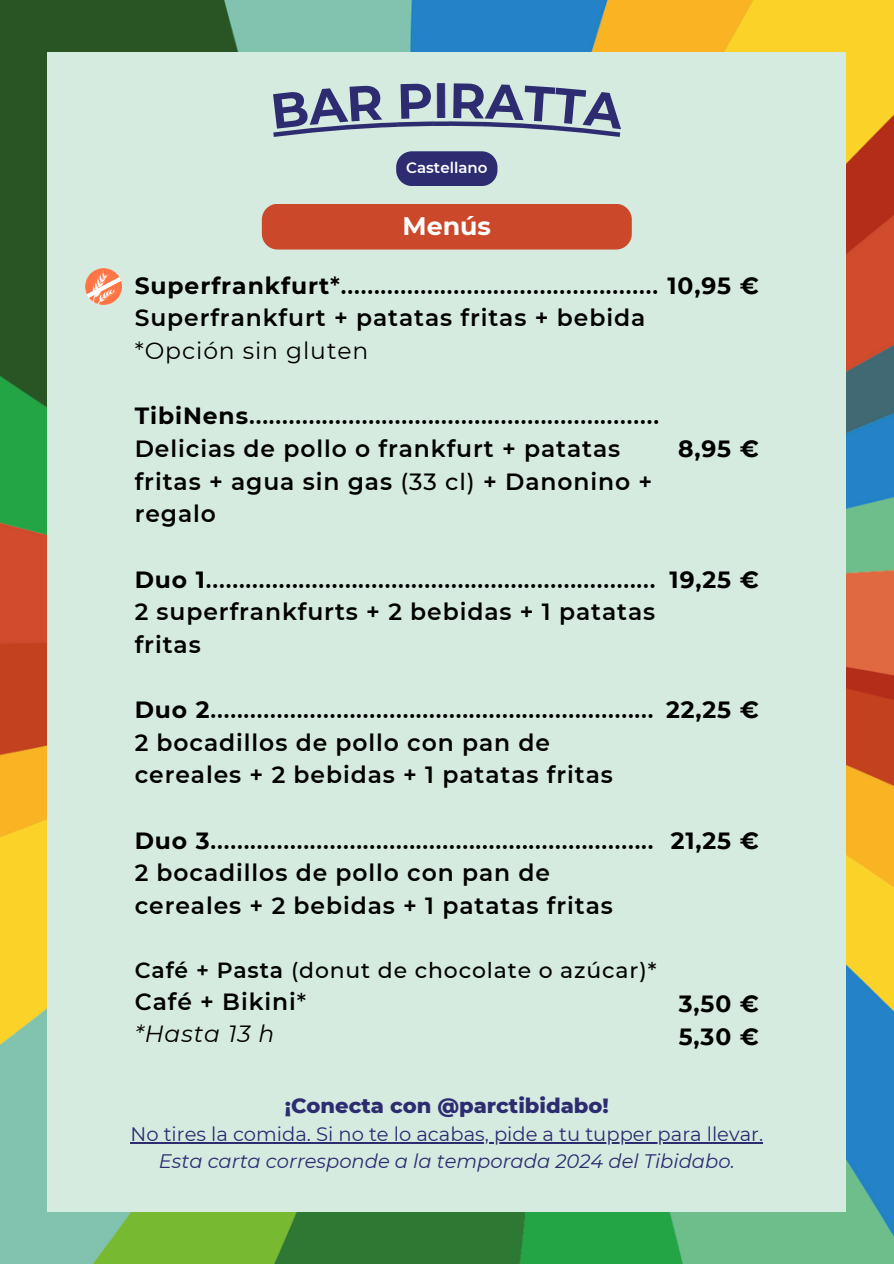
<style>
.page{position:relative;width:894px;height:1264px;background:#fff}
.page>*{position:absolute;margin:0;border:0;box-sizing:border-box;transform-origin:0 0}
.t1{font:700 49.5px "Montserrat";color:#2d2c71}
.t2{font:700 25.35px "Montserrat";color:#fff}
.t3{font:600 23.4px/32.7px "Montserrat";letter-spacing:.04em;color:#000}
.t4{font:700 23.4px/32.7px "Montserrat";letter-spacing:.04em;color:#000}
.t5{font:500 21.9px "Montserrat";letter-spacing:.04em;color:#000}
.t6{font:800 21px "Montserrat";color:#2d2c71}
.t7{font:19.5px "Montserrat";color:#2d2c71}
.t8{font:italic 19.5px "Montserrat";color:#2d2c71}
.t9{font:600 15px "Montserrat";color:#fff}
.s1{font-weight:700}
.s2{font-weight:400}
.s3{font-weight:500}
.s4{font-weight:600}
.s5{font-weight:400;font-style:italic}
</style>
<div class="page">
<img style="left:0;top:0;width:893px;height:1263px">
<div style="left:48px;top:52px;width:797px;height:1159px;background:#d6ebe0"></div>
<div style="left:262px;top:204px;width:369px;height:45px;background:#cb492a;border-radius:16px"></div>
<div style="left:396px;top:151px;width:101px;height:35px;background:#2d2c71;border-radius:16px"></div>
<div style="left:433px;top:121px;width:16px;height:5px;background:#2d2c71"></div>
<img style="left:85px;top:268px;width:37px;height:37px">
<svg style="left:86px;top:277px;width:35px;height:21px"></svg>
<hr style="left:130px;top:1142px;width:633px;height:1px;background:#2d2c71">
<svg style="left:273px;top:121px;width:160px;height:16px"></svg>
<svg style="left:449px;top:121px;width:172px;height:16px"></svg>
<h2 class="t1" style="left:433px;top:70px;width:18px">I</h2>
<p class="t9" style="left:406px;top:158px;width:83px">Castellano</p>
<h1 class="t2" style="left:402px;top:211px;width:90px">Menús</h1>
<h2 class="t3" style="left:135px;top:269px;width:625px"><span class="s1">Superfrankfurt</span>*................................................ <span class="s1">10,95 €<br></span>Superfrankfurt + patatas fritas + bebida<br><span class="s2">*Opción sin gluten</span></h2>
<h2 class="t3" style="left:135px;top:399px;width:525px"><span class="s1">TibiNens</span>..............................................................<br>Delicias de pollo o frankfurt + patatas fritas + agua sin gas <span class="s3">(33 cl)</span> + Danonino + regalo</h2>
<p class="t4" style="left:678px;top:432px;width:82px">8,95 €</p>
<h2 class="t3" style="left:135px;top:563px;width:522px;text-align:justify"><span class="s1">Duo 1</span>....................................................................<br>2 superfrankfurts + 2 bebidas + 1 patatas fritas</h2>
<p class="t4" style="left:669px;top:563px;width:91px">19,25 €</p>
<h4 class="t3" style="left:135px;top:693px;width:520px"><span class="s1">Duo 2</span>...................................................................<br>2 bocadillos de pollo con pan de cereales + 2 bebidas + 1 patatas fritas</h4>
<p class="t4" style="left:666px;top:693px;width:94px">22,25 €</p>
<h6 class="t3" style="left:135px;top:824px;width:520px"><span class="s1">Duo 3</span>...................................................................<br>2 bocadillos de pollo con pan de cereales + 2 bebidas + 1 patatas fritas</h6>
<p class="t4" style="left:670px;top:824px;width:90px">21,25 €</p>
<p class="t5" style="left:135px;top:956px;width:523px"><span class="s4">Café + Pasta</span> (donut de chocolate o azúcar)*</p>
<p class="t3" style="left:135px;top:984px;width:173px">Café + Bikini<span class="s3">* </span><span class="s5">*Hasta 13 h</span></p>
<p class="t4" style="left:678px;top:987px;width:82px">3,50 €<br>5,30 €</p>
<p class="t6" style="left:285px;top:1092px;width:325px">¡Conecta con @parctibidabo!</p>
<p class="t7" style="left:130px;top:1122px;width:634px">No tires la comida. Si no te lo acabas, pide a tu tupper para llevar.</p>
<p class="t8" style="left:159px;top:1149px;width:577px">Esta carta corresponde a la temporada 2024 del Tibidabo.</p>
</div>
